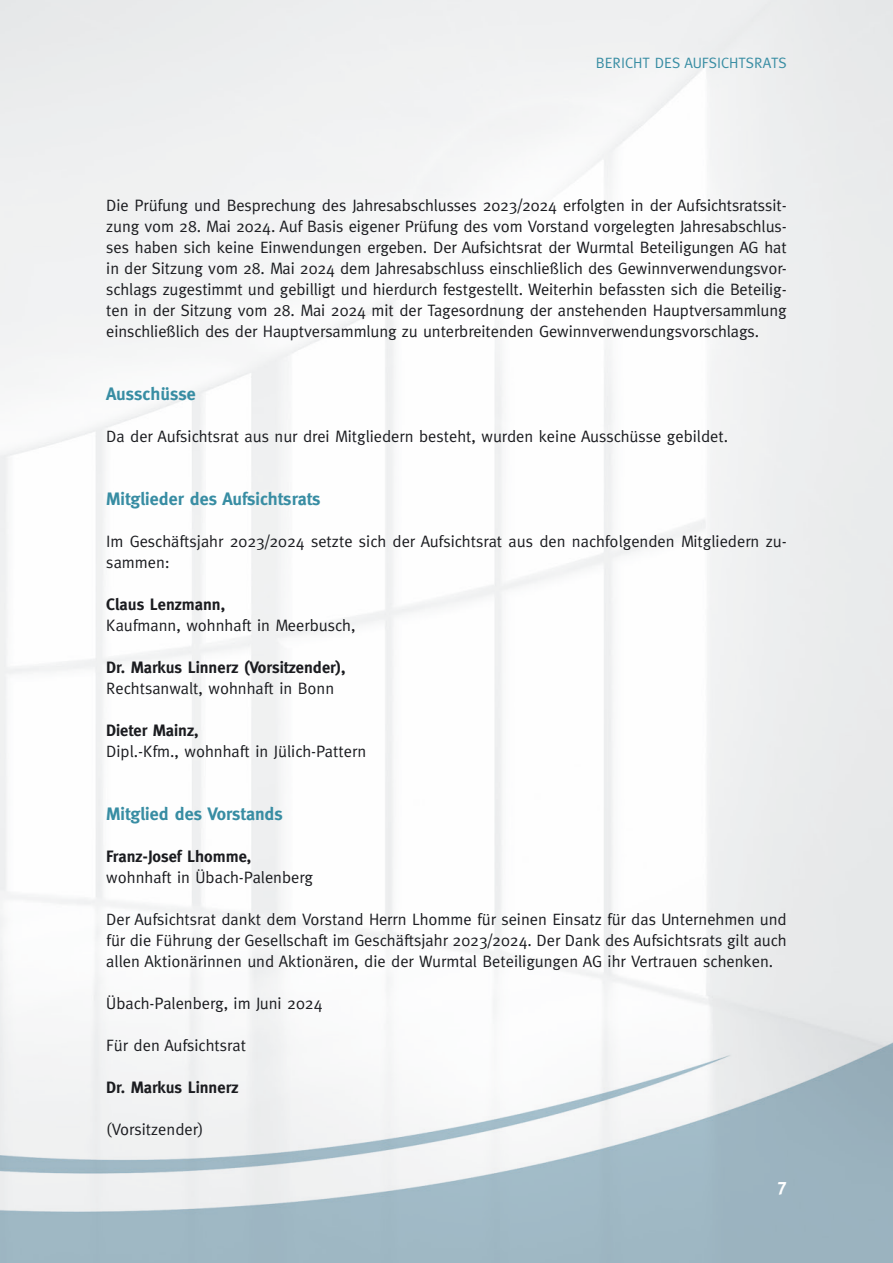
<style>
.page{position:relative;width:893px;height:1263px;background:#fff}
.page>*{position:absolute;margin:0;border:0;box-sizing:border-box;transform-origin:0 0}
.t1{font:700 18px "Meta";color:#388da3}
.t2{font:18px "Meta Bold Caps";color:#fff}
.t3{font:16.5px/21px "Meta";color:#1b1c20;text-align:justify}
.t4{font:700 16.5px "Meta";color:#1b1c20}
.t5{font:15px "Meta";color:#388da3}
</style>
<div class="page">
<p class="t5" style="left:596px;top:54px;width:192px">BERICHT DES AUFSICHTSRATS</p>
<p class="t3" style="left:106px;top:195px;width:682px">Die Prüfung und Besprechung des Jahresabschlusses 2023/2024 erfolgten in der Aufsichtsratssit&shy;zung vom 28. Mai 2024. Auf Basis eigener Prüfung des vom Vorstand vorgelegten Jahresabschlus&shy;ses haben sich keine Einwendungen ergeben. Der Aufsichtsrat der Wurmtal Beteiligungen AG hat in der Sitzung vom 28. Mai 2024 dem Jahresabschluss einschließlich des Gewinnverwendungsvor&shy;schlags zugestimmt und gebilligt und hierdurch festgestellt. Weiterhin befassten sich die Beteilig&shy;ten in der Sitzung vom 28. Mai 2024 mit der Tagesordnung der anstehenden Hauptversammlung einschließlich des der Hauptversammlung zu unterbreitenden Gewinnverwendungsvorschlags.</p>
<p class="t1" style="left:106px;top:384px;width:91px">Ausschüsse</p>
<p class="t3" style="left:106px;top:426px;width:623px">Da der Aufsichtsrat aus nur drei Mitgliedern besteht, wurden keine Ausschüsse gebildet.</p>
<p class="t1" style="left:106px;top:489px;width:216px">Mitglieder des Aufsichtsrats</p>
<p class="t3" style="left:106px;top:531px;width:682px">Im Geschäftsjahr 2023/2024 setzte sich der Aufsichtsrat aus den nachfolgenden Mitgliedern zu&shy;sammen:</p>
<p class="t4" style="left:106px;top:595px;width:120px">Claus Lenzmann,</p>
<p class="t3" style="left:106px;top:615px;width:251px">Kaufmann, wohnhaft in Meerbusch,</p>
<p class="t4" style="left:106px;top:658px;width:241px">Dr. Markus Linnerz (Vorsitzender),</p>
<p class="t3" style="left:106px;top:678px;width:229px">Rechtsanwalt, wohnhaft in Bonn</p>
<p class="t4" style="left:106px;top:721px;width:94px">Dieter Mainz,</p>
<p class="t3" style="left:106px;top:741px;width:261px">Dipl.-Kfm., wohnhaft in Jülich-Pattern</p>
<p class="t1" style="left:106px;top:804px;width:178px">Mitglied des Vorstands</p>
<p class="t4" style="left:106px;top:847px;width:147px">Franz-Josef Lhomme,</p>
<p class="t3" style="left:106px;top:867px;width:208px">wohnhaft in Übach-Palenberg</p>
<p class="t3" style="left:106px;top:909px;width:682px">Der Aufsichtsrat dankt dem Vorstand Herrn Lhomme für seinen Einsatz für das Unternehmen und für die Führung der Gesellschaft im Geschäftsjahr 2023/2024. Der Dank des Aufsichtsrats gilt auch allen Aktionärinnen und Aktionären, die der Wurmtal Beteiligungen AG ihr Vertrauen schenken.</p>
<p class="t3" style="left:106px;top:993px;width:218px">Übach-Palenberg, im Juni 2024</p>
<p class="t3" style="left:106px;top:1035px;width:141px">Für den Aufsichtsrat</p>
<p class="t4" style="left:106px;top:1078px;width:134px">Dr. Markus Linnerz</p>
<p class="t3" style="left:106px;top:1119px;width:99px">(Vorsitzender)</p>
<p class="t2" style="left:777px;top:1177px;width:11px">7</p>
</div>
